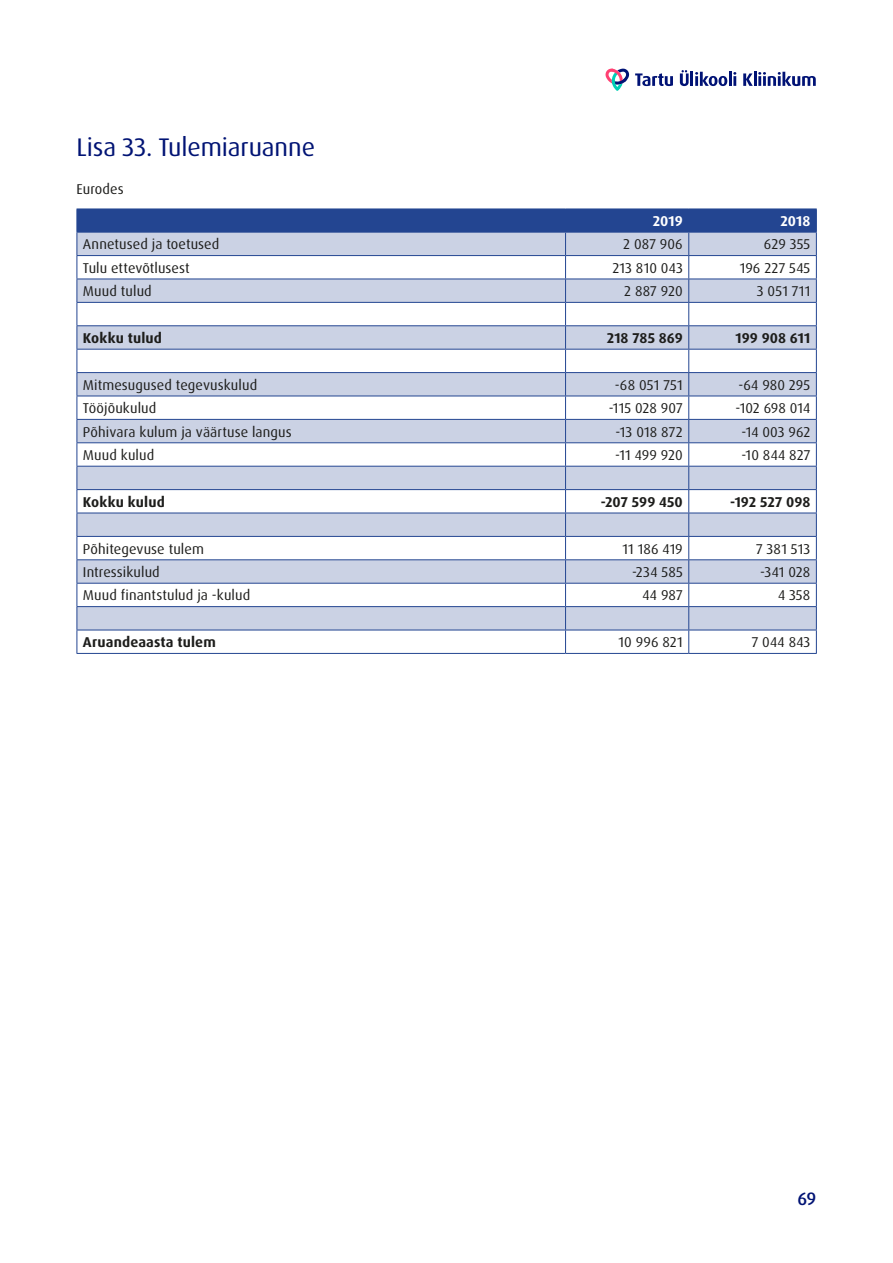
<style>
.page{position:relative;width:893px;height:1263px;background:#fff}
.page>*{position:absolute;margin:0;border:0;box-sizing:border-box;transform-origin:0 0}
.t1{font:25.5px "Dax Pro";letter-spacing:-.005em;color:#001374}
.t2{font:500 18px "Dax Pro";color:#001374}
.t3{font:14.25px "Dax Pro";letter-spacing:.01em;color:#1d1d1b}
.t4{font:700 14.25px "Dax Pro";letter-spacing:.01em;color:#1d1d1b}
.t5{font:700 14.25px "Dax Pro";letter-spacing:.005em;color:#fff}
</style>
<div class="page">
<svg style="left:635px;top:73px;width:38px;height:13px"></svg>
<svg style="left:680px;top:70px;width:47px;height:16px"></svg>
<hr style="left:729px;top:72px;width:3px;height:14px;background:#001275">
<svg style="left:733px;top:72px;width:3px;height:14px"></svg>
<svg style="left:743px;top:72px;width:73px;height:14px"></svg>
<svg style="left:605px;top:69px;width:24px;height:22px"></svg>
<hr style="left:77px;top:653px;width:489px;height:1px;background:#234591">
<hr style="left:566px;top:653px;width:123px;height:1px;background:#234591">
<hr style="left:689px;top:653px;width:128px;height:1px;background:#234591">
<svg style="left:77px;top:209px;width:740px;height:444px"></svg>
<hr style="left:689px;top:630px;width:128px;height:1px;background:#234591">
<h1 class="t1" style="left:77px;top:131px;width:240px">Lisa 33. Tulemiaruanne</h1>
<p class="t3" style="left:77px;top:179px;width:49px">Eurodes</p>
<p class="t5" style="left:653px;top:212px;width:31px">2019</p>
<p class="t5" style="left:780px;top:212px;width:31px">2018</p>
<p class="t3" style="left:83px;top:235px;width:138px">Annetused ja toetused</p>
<p class="t3" style="left:623px;top:235px;width:61px">2 087 906</p>
<p class="t3" style="left:764px;top:235px;width:48px">629 355</p>
<p class="t3" style="left:83px;top:259px;width:108px">Tulu ettevõtlusest</p>
<p class="t3" style="left:612px;top:259px;width:72px">213 810 043</p>
<p class="t3" style="left:740px;top:259px;width:72px">196 227 545</p>
<p class="t3" style="left:83px;top:282px;width:70px">Muud tulud</p>
<p class="t3" style="left:624px;top:282px;width:60px">2 887 920</p>
<p class="t3" style="left:757px;top:282px;width:55px">3 051 711</p>
<p class="t4" style="left:83px;top:329px;width:81px">Kokku tulud</p>
<p class="t4" style="left:607px;top:329px;width:78px">218 785 869</p>
<p class="t4" style="left:735px;top:329px;width:76px">199 908 611</p>
<p class="t3" style="left:83px;top:376px;width:176px">Mitmesugused tegevuskulud</p>
<p class="t3" style="left:615px;top:376px;width:69px">-68 051 751</p>
<p class="t3" style="left:738px;top:376px;width:73px">-64 980 295</p>
<p class="t3" style="left:83px;top:399px;width:75px">Tööjõukulud</p>
<p class="t3" style="left:609px;top:399px;width:76px">-115 028 907</p>
<p class="t3" style="left:735px;top:399px;width:76px">-102 698 014</p>
<p class="t3" style="left:83px;top:422px;width:210px">Põhivara kulum ja väärtuse langus</p>
<p class="t3" style="left:616px;top:422px;width:69px">-13 018 872</p>
<p class="t3" style="left:741px;top:422px;width:70px">-14 003 962</p>
<p class="t3" style="left:83px;top:446px;width:73px">Muud kulud</p>
<p class="t3" style="left:615px;top:446px;width:69px">-11 499 920</p>
<p class="t3" style="left:741px;top:446px;width:71px">-10 844 827</p>
<p class="t4" style="left:83px;top:493px;width:83px">Kokku kulud</p>
<p class="t4" style="left:601px;top:493px;width:84px">-207 599 450</p>
<p class="t4" style="left:730px;top:493px;width:82px">-192 527 098</p>
<p class="t3" style="left:83px;top:539px;width:123px">Põhitegevuse tulem</p>
<p class="t3" style="left:622px;top:539px;width:62px">11 186 419</p>
<p class="t3" style="left:756px;top:539px;width:56px">7 381 513</p>
<p class="t3" style="left:83px;top:563px;width:78px">Intressikulud</p>
<p class="t3" style="left:632px;top:563px;width:52px">-234 585</p>
<p class="t3" style="left:760px;top:563px;width:52px">-341 028</p>
<p class="t3" style="left:83px;top:586px;width:169px">Muud finantstulud ja -kulud</p>
<p class="t3" style="left:642px;top:586px;width:42px">44 987</p>
<p class="t3" style="left:778px;top:586px;width:34px">4 358</p>
<p class="t4" style="left:83px;top:633px;width:134px">Aruandeaasta tulem</p>
<p class="t3" style="left:619px;top:633px;width:66px">10 996 821</p>
<p class="t3" style="left:752px;top:633px;width:60px">7 044 843</p>
<p class="t2" style="left:797px;top:1187px;width:21px">69</p>
</div>
